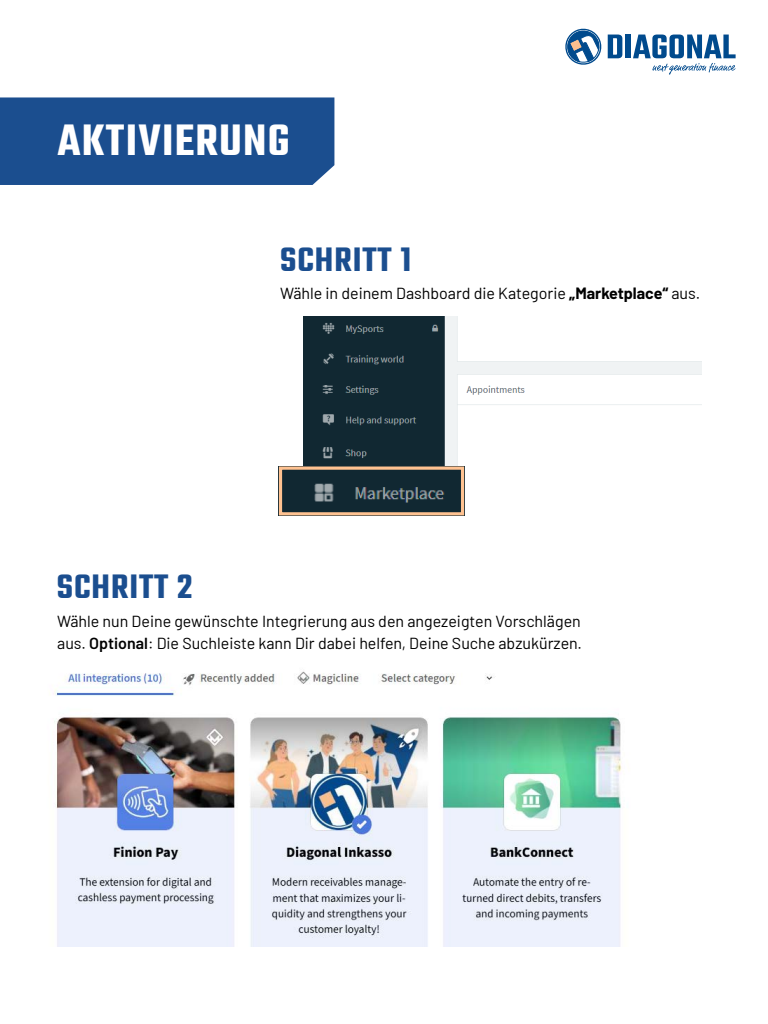
<style>
.page{position:relative;width:768px;height:1024px;background:#fff}
.page>*{position:absolute;margin:0;border:0;box-sizing:border-box;transform-origin:0 0}
.t1{font:600 48px "Teko";letter-spacing:.025em;color:#fff}
.t2{font:600 37px "Teko";letter-spacing:.025em;color:#1b4e8f}
.t3{font:16px/22px "Barlow";color:#000}
.s1{font-weight:700}
.s2{font-weight:600}
</style>
<div class="page">
<div style="left:626px;top:35px;width:5px;height:23px;background:#004a8d"></div>
<svg style="left:565px;top:28px;width:57px;height:37px"></svg>
<svg style="left:633px;top:35px;width:103px;height:40px"></svg>
<img style="left:54px;top:671px;width:568px;height:276px">
<div style="left:0;top:97px;width:334px;height:88px;background:#1b4e8f"></div>
<img style="left:303px;top:316px;width:399px;height:180px">
<img style="left:283px;top:471px;width:177px;height:40px">
<div style="left:279px;top:467px;width:185px;height:48px;border:3px solid #ffc291"></div>
<h1 class="t1" style="left:58px;top:111px;width:234px">AKTIVIERUNG</h1>
<h2 class="t2" style="left:280px;top:237px;width:132px">SCHRITT 1</h2>
<p class="t3" style="left:280px;top:281px;width:422px">Wähle in deinem Dashboard die Kategorie <span class="s1">„Marketplace“</span> aus.</p>
<h2 class="t2" style="left:57px;top:564px;width:137px">SCHRITT 2</h2>
<p class="t3" style="left:57px;top:609px;width:526px">Wähle nun Deine gewünschte Integrierung aus den angezeigten Vorschlägen aus. <span class="s2">Optional</span>: Die Suchleiste kann Dir dabei helfen, Deine Suche abzukürzen.</p>
</div>
